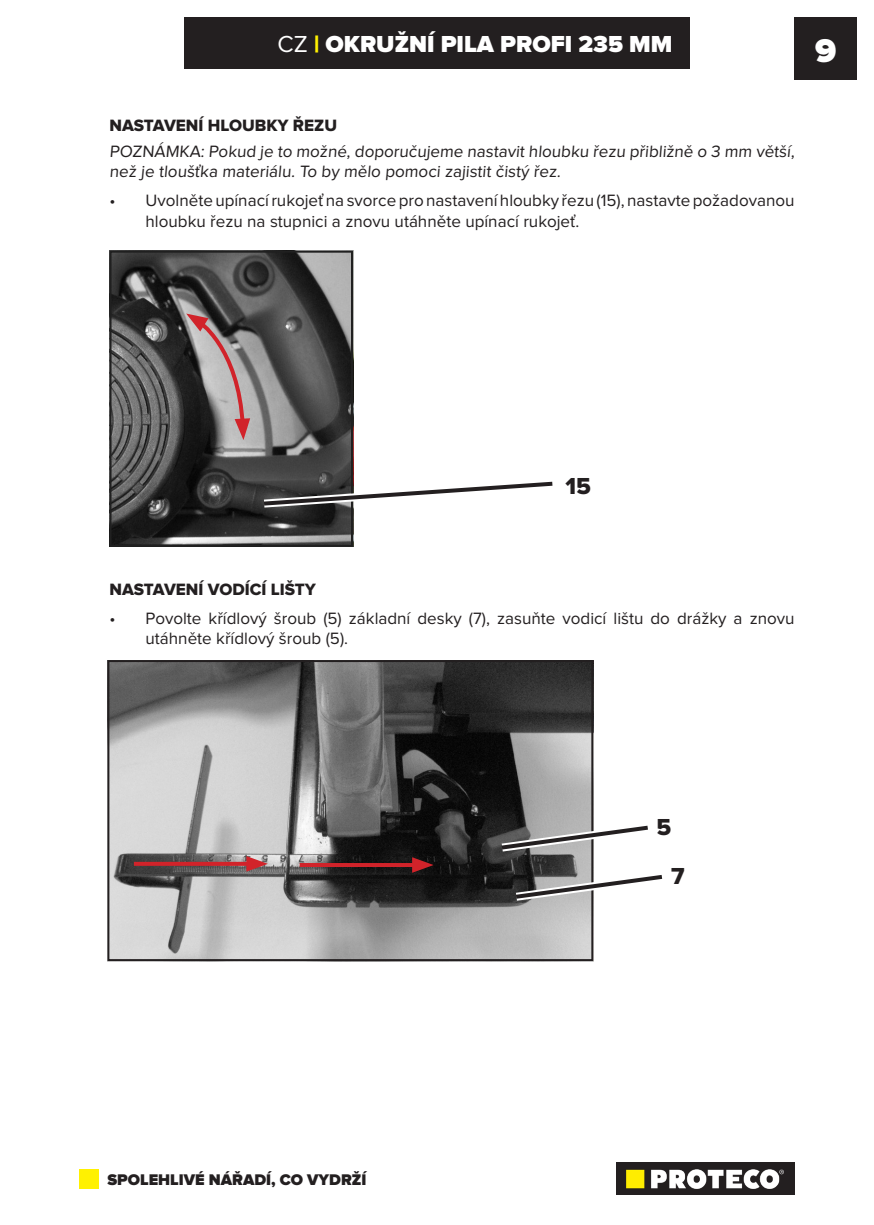
<style>
.page{position:relative;width:874px;height:1225px;background:#fff}
.page>*{position:absolute;margin:0;border:0;box-sizing:border-box;transform-origin:0 0}
.t1{font:900 34px "Proxima Nova";color:#fff}
.t2{font:900 24px "Proxima Nova";color:#fff}
.t3{font:24px "Proxima Nova Extrabld";color:#231f20}
.t4{font:17px/20.4px "Proxima Nova";color:#231f20}
.t5{font:17px "Proxima Nova Extrabld";color:#231f20}
.t6{font:900 16px "Proxima Nova";color:#231f20}
.s1{font-weight:400}
.s2{color:#fff101}
</style>
<div class="page">
<div style="left:794px;top:17px;width:62px;height:62px;background:#231f20"></div>
<div style="left:184px;top:17px;width:505px;height:51px;background:#231f20"></div>
<img style="left:616px;top:1162px;width:178px;height:33px">
<div style="left:79px;top:1169px;width:20px;height:19px;background:#fff101"></div>
<svg style="left:109px;top:251px;width:244px;height:296px;background:#515151"></svg>
<svg style="left:186px;top:313px;width:64px;height:127px;background:#827272"></svg>
<svg style="left:255px;top:475px;width:298px;height:37px"></svg>
<svg style="left:110px;top:663px;width:480px;height:295px;background:#7f7f7f"></svg>
<div style="left:107px;top:660px;width:486px;height:301px;border:2px solid #231f20"></div>
<svg style="left:134px;top:862px;width:112px;height:4px"></svg>
<svg style="left:246px;top:856px;width:22px;height:15px"></svg>
<hr style="left:299px;top:863px;width:120px;height:4px;background:#d1232a">
<svg style="left:412px;top:857px;width:21px;height:16px"></svg>
<svg style="left:493px;top:818px;width:155px;height:38px"></svg>
<svg style="left:507px;top:868px;width:156px;height:37px"></svg>
<h2 class="t2" style="left:277px;top:30px;width:396px"><span class="s1">CZ</span> <span class="s2">|</span> OKRUŽNÍ PILA PROFI 235 MM</h2>
<h1 class="t1" style="left:814px;top:31px;width:23px">9</h1>
<p class="t5" style="left:109px;top:115px;width:229px">NASTAVENÍ HLOUBKY ŘEZU</p>
<p class="t4" style="left:109px;top:142px;width:687px">POZNÁMKA: Pokud je to možné, doporučujeme nastavit hloubku řezu přibližně o 3 mm větší, než je tloušťka materiálu. To by mělo pomoci zajistit čistý řez.</p>
<p class="t4" style="left:145px;top:191px;width:650px;text-indent:-36px">• Uvolněte upínací rukojeť na svorce pro nastavení hloubky řezu (15), nastavte požadovanou hloubku řezu na stupnici a znovu utáhněte upínací rukojeť.</p>
<p class="t3" style="left:565px;top:472px;width:27px">15</p>
<p class="t5" style="left:109px;top:579px;width:208px">NASTAVENÍ VODÍCÍ LIŠTY</p>
<p class="t4" style="left:145px;top:609px;width:650px;text-indent:-36px">• Povolte křídlový šroub (5) základní desky (7), zasuňte vodicí lištu do drážky a znovu utáhněte křídlový šroub (5).</p>
<p class="t3" style="left:656px;top:813px;width:16px">5</p>
<p class="t6" style="left:107px;top:1170px;width:260px">SPOLEHLIVÉ NÁŘADÍ, CO VYDRŽÍ</p>
<p class="t3" style="left:671px;top:862px;width:15px">7</p>
</div>
